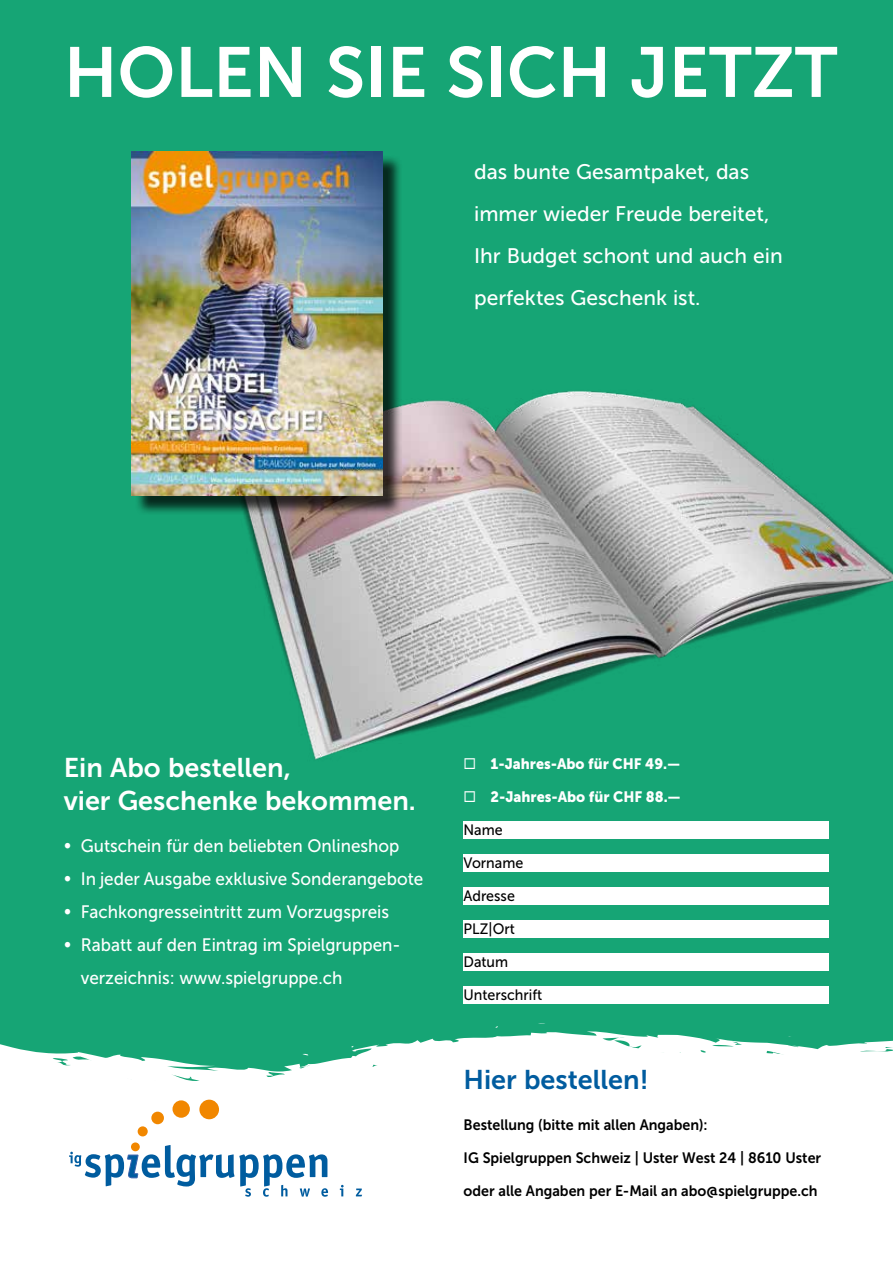
<style>
.page{position:relative;width:893px;height:1263px;background:#fff}
.page>*{position:absolute;margin:0;border:0;box-sizing:border-box;transform-origin:0 0}
.t1{font:70.5px "Museo Sans 700";color:#fff}
.t2{font:27px/33px "Museo Sans 700";color:#fff}
.t3{font:27px "Museo Sans 700";color:#005c9f}
.t4{font:21px/42px "Museo Sans 500";color:#fff}
.t5{font:18px/33px "Museo Sans 500";color:#fff;scale:.95 1}
.t6{font:15px "Museo Sans 700";color:#000;scale:.95 1}
.t7{font:15px "Museo Sans 900";color:#fff;scale:.95 1}
.t8{font:15px "Museo Sans 500";color:#000;scale:.95 1}
</style>
<div class="page">
<div style="left:0;top:0;width:893px;height:984px;background:#16a575"></div>
<div style="left:0;top:984px;width:893px;height:17px;background:#16a575"></div>
<svg style="left:0;top:1001px;width:893px;height:102px"></svg>
<svg style="left:817px;top:1062px;width:18px;height:1px"></svg>
<svg style="left:772px;top:1052px;width:10px;height:5px"></svg>
<svg style="left:733px;top:1056px;width:8px;height:5px"></svg>
<svg style="left:683px;top:1056px;width:18px;height:3px"></svg>
<svg style="left:636px;top:1052px;width:15px;height:1px"></svg>
<svg style="left:152px;top:1077px;width:26px;height:7px"></svg>
<img style="left:244px;top:390px;width:649px;height:370px">
<svg style="left:131px;top:1142px;width:9px;height:9px"></svg>
<div style="left:138px;top:1126px;width:10px;height:10px;background:#f18700;border-radius:50%"></div>
<div style="left:151px;top:1112px;width:13px;height:12px;background:#f18700;border-radius:50%"></div>
<div style="left:173px;top:1100px;width:17px;height:18px;background:#f18700;border-radius:50%"></div>
<div style="left:199px;top:1100px;width:20px;height:19px;background:#f18700;border-radius:50%"></div>
<svg style="left:69px;top:1145px;width:259px;height:52px"></svg>
<svg style="left:340px;top:1185px;width:4px;height:11px"></svg>
<svg style="left:356px;top:1188px;width:6px;height:8px"></svg>
<div style="left:135px;top:155px;width:268px;height:361px;background:#000;opacity:.75"></div>
<img style="left:132px;top:152px;width:251px;height:343px">
<div style="left:463px;top:821px;width:366px;height:18px;background:#fff"></div>
<div style="left:463px;top:854px;width:366px;height:18px;background:#fff"></div>
<div style="left:463px;top:887px;width:366px;height:18px;background:#fff"></div>
<div style="left:463px;top:920px;width:366px;height:18px;background:#fff"></div>
<div style="left:463px;top:953px;width:366px;height:18px;background:#fff"></div>
<div style="left:463px;top:986px;width:366px;height:18px;background:#fff"></div>
<h1 class="t1" style="left:64px;top:33px;width:775px">HOLEN SIE SICH JETZT</h1>
<p class="t4" style="left:474px;top:151px;width:310px">das bunte Gesamtpaket, das immer wieder Freude bereitet,<br>Ihr Budget schont und auch ein perfektes Geschenk ist.</p>
<h2 class="t2" style="left:64px;top:751px;width:354px">Ein Abo bestellen,<br>vier Geschenke bekommen.</h2>
<p class="t5" style="left:64px;top:829px;width:355px">• Gutschein für den beliebten Onlineshop</p>
<p class="t5" style="left:64px;top:862px;width:380px">• In jeder Ausgabe exklusive Sonderangebote</p>
<p class="t5" style="left:64px;top:895px;width:344px">• Fachkongresseintritt zum Vorzugspreis</p>
<p class="t5" style="left:64px;top:928px;width:356px">• Rabatt auf den Eintrag im Spielgruppen--verzeichnis: www.spielgruppe.ch</p>
<p class="t7" style="left:463px;top:755px;width:230px">◻ 1-Jahres-Abo für CHF 49.—</p>
<p class="t7" style="left:463px;top:788px;width:230px">◻ 2-Jahres-Abo für CHF 88.—</p>
<p class="t8" style="left:463px;top:821px;width:43px">Name</p>
<p class="t8" style="left:463px;top:854px;width:65px">Vorname</p>
<p class="t8" style="left:463px;top:887px;width:56px">Adresse</p>
<p class="t8" style="left:463px;top:920px;width:56px">PLZ | Ort</p>
<p class="t8" style="left:463px;top:953px;width:49px">Datum</p>
<p class="t8" style="left:463px;top:986px;width:84px">Unterschrift</p>
<h2 class="t3" style="left:463px;top:1065px;width:187px">Hier bestellen!</h2>
<p class="t6" style="left:464px;top:1116px;width:258px">Bestellung (bitte mit allen Angaben):</p>
<p class="t6" style="left:464px;top:1149px;width:378px">IG Spielgruppen Schweiz | Uster West 24 | 8610 Uster</p>
<p class="t6" style="left:464px;top:1182px;width:374px">oder alle Angaben per E-Mail an abo@spielgruppe.ch</p>
</div>
